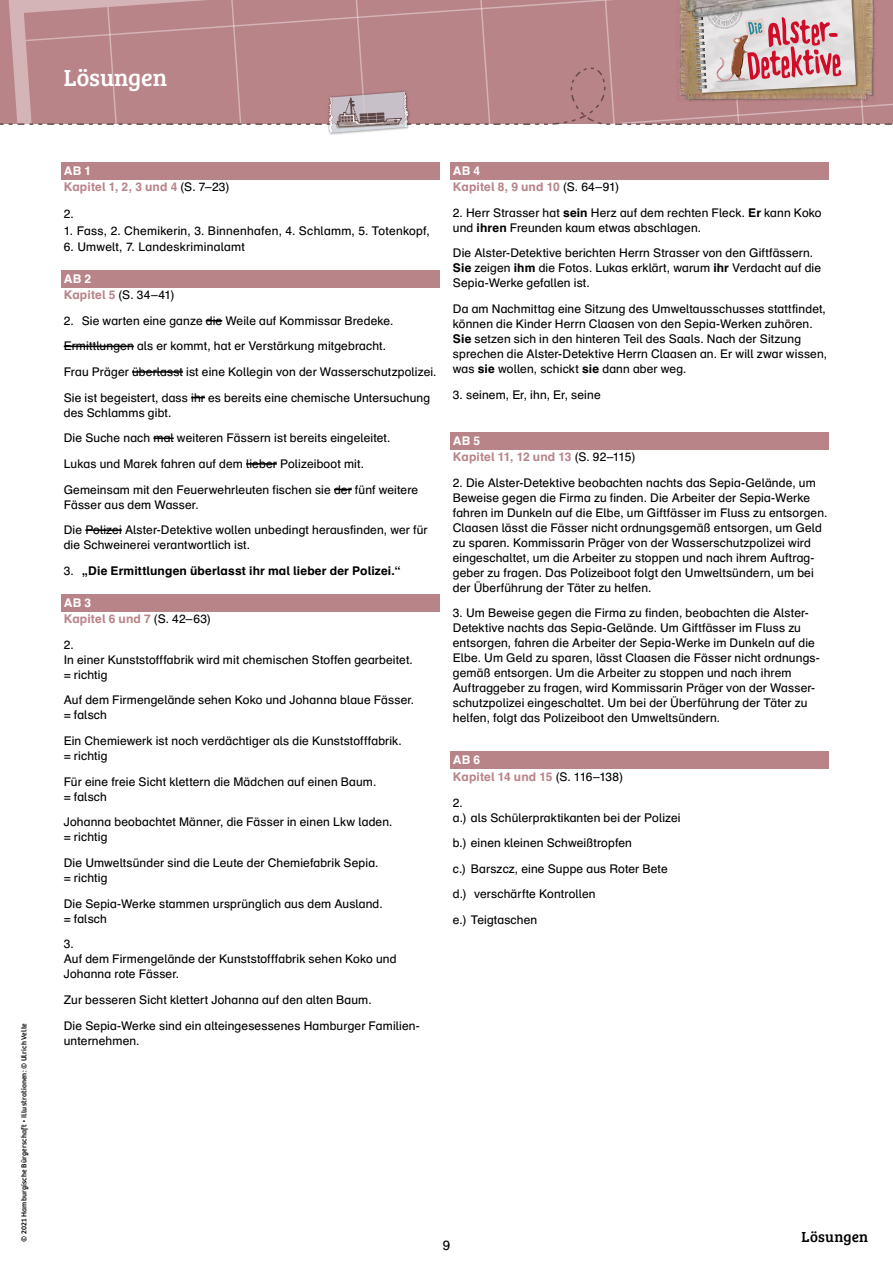
<style>
.page{position:relative;width:893px;height:1263px;background:#fff}
.page>*{position:absolute;margin:0;border:0;box-sizing:border-box;transform-origin:0 0}
.t1{font:24px "Bree Serif";letter-spacing:-.005em;color:#fff}
.t2{font:15px "Bree Serif";letter-spacing:.015em;color:#000}
.t3{font:13.5px "Schulbuch Nord";color:#000}
.t4{font:12px/15px "Schulbuch Nord";letter-spacing:.01em;color:#000}
.t5{font:700 12px/16.5px "Schulbuch Nord";letter-spacing:.01em;color:#b98488}
.t6{font:700 12px "Schulbuch Nord";letter-spacing:.015em;color:#000}
.t7{font:7.5px "Bree";letter-spacing:.02em;color:#000}
.s1{color:#fff}
.s2{font-weight:400;color:#000}
.s3{font-weight:700;color:#fff}
.s4{font-weight:700;color:#b98488}
.s5{font-weight:400}
.s6{font-weight:700}
</style>
<div class="page">
<div style="left:62px;top:162px;width:378px;height:17px;background:#b98488"></div>
<div style="left:62px;top:270px;width:378px;height:17px;background:#b98488"></div>
<div style="left:62px;top:594px;width:378px;height:17px;background:#b98488"></div>
<div style="left:451px;top:162px;width:378px;height:17px;background:#b98488"></div>
<div style="left:451px;top:432px;width:378px;height:17px;background:#b98488"></div>
<div style="left:451px;top:752px;width:378px;height:17px;background:#b98488"></div>
<svg style="left:206px;top:320px;width:16px;height:1px"></svg>
<hr style="left:64px;top:346px;width:70px;height:1px;background:#000">
<hr style="left:132px;top:371px;width:51px;height:2px;background:#000">
<svg style="left:191px;top:397px;width:14px;height:1px"></svg>
<hr style="left:153px;top:437px;width:21px;height:2px;background:#000">
<hr style="left:246px;top:463px;width:31px;height:2px;background:#000">
<svg style="left:334px;top:489px;width:18px;height:1px"></svg>
<hr style="left:85px;top:529px;width:37px;height:2px;background:#000">
<img style="left:329px;top:133px;width:21px;height:2px">
<svg style="left:0;top:0;width:893px;height:133px"></svg>
<p class="t7" style="left:20px;top:1242px;width:220px;rotate:-90deg">© 2021 Hamburgische Bürgerschaft • Illustrationen: © Ulrich Velte</p>
<h1 class="t1" style="left:64px;top:61px;width:105px">Lösungen</h1>
<p class="t5" style="left:64px;top:162px;width:167px"><span class="s1">AB 1<br></span>Kapitel 1, 2, 3 und 4 <span class="s2">(S. 7–23)</span></p>
<p class="t4" style="left:64px;top:206px;width:12px">2.</p>
<p class="t4" style="left:64px;top:223px;width:368px">1. Fass, 2. Chemikerin, 3. Binnenhafen, 4. Schlamm, 5. Totenkopf,</p>
<p class="t4" style="left:64px;top:239px;width:183px">6. Umwelt, 7. Landeskriminalamt</p>
<p class="t4" style="left:64px;top:270px;width:112px;line-height:16.5px"><span class="s3">AB 2<br></span><span class="s4">Kapitel 5</span> (S. 34–41)</p>
<p class="t4" style="left:64px;top:307px;width:374px;line-height:25.7px">2. Sie warten eine ganze die Weile auf Kommissar Bredeke.<br>Ermittlungen als er kommt, hat er Verstärkung mitgebracht.<br>Frau Präger überlasst ist eine Kollegin von der Wasserschutzpolizei.<br>Sie ist begeistert, dass ihr es bereits eine chemische Untersuchung</p>
<p class="t4" style="left:64px;top:399px;width:356px;line-height:25.7px">des Schlamms gibt.<br>Die Suche nach mal weiteren Fässern ist bereits eingeleitet.<br>Lukas und Marek fahren auf dem lieber Polizeiboot mit.<br>Gemeinsam mit den Feuerwehrleuten fischen sie der fünf weitere</p>
<p class="t4" style="left:64px;top:491px;width:365px;line-height:25.7px">Fässer aus dem Wasser.<br>Die Polizei Alster-Detektive wollen unbedingt herausfinden, wer für</p>
<p class="t4" style="left:64px;top:537px;width:188px">die Schweinerei verantwortlich ist.</p>
<p class="t6" style="left:64px;top:563px;width:338px"><span class="s5">3.</span> „Die Ermittlungen überlasst ihr mal lieber der Polizei.“</p>
<p class="t5" style="left:64px;top:594px;width:149px"><span class="s1">AB 3<br></span>Kapitel 6 und 7 <span class="s2">(S. 42–63)</span></p>
<p class="t4" style="left:64px;top:637px;width:351px">2.<br>In einer Kunststofffabrik wird mit chemischen Stoffen gearbeitet. = richtig</p>
<p class="t4" style="left:64px;top:692px;width:352px">Auf dem Firmengelände sehen Koko und Johanna blaue Fässer. = falsch</p>
<p class="t4" style="left:64px;top:733px;width:340px">Ein Chemiewerk ist noch verdächtiger als die Kunststofffabrik. = richtig</p>
<p class="t4" style="left:64px;top:774px;width:314px">Für eine freie Sicht klettern die Mädchen auf einen Baum. = falsch</p>
<p class="t4" style="left:64px;top:814px;width:330px">Johanna beobachtet Männer, die Fässer in einen Lkw laden. = richtig</p>
<p class="t4" style="left:64px;top:855px;width:316px">Die Umweltsünder sind die Leute der Chemiefabrik Sepia. = richtig</p>
<p class="t4" style="left:64px;top:895px;width:320px">Die Sepia-Werke stammen ursprünglich aus dem Ausland. = falsch</p>
<p class="t4" style="left:64px;top:936px;width:334px">3.<br>Auf dem Firmengelände der Kunststofffabrik sehen Koko und<br>Johanna rote Fässer.</p>
<p class="t4" style="left:64px;top:986px;width:358px;line-height:25.7px">Zur besseren Sicht klettert Johanna auf den alten Baum.<br>Die Sepia-Werke sind ein alteingesessenes Hamburger Familien-</p>
<p class="t4" style="left:64px;top:1032px;width:77px">unternehmen.</p>
<p class="t5" style="left:453px;top:162px;width:168px"><span class="s1">AB 4<br></span>Kapitel 8, 9 und 10 <span class="s2">(S. 64–91)</span></p>
<p class="t4" style="left:453px;top:205px;width:370px">2. Herr Strasser hat <span class="s6">sein</span> Herz auf dem rechten Fleck. <span class="s6">Er</span> kann Koko und <span class="s6">ihren</span> Freunden kaum etwas abschlagen.</p>
<p class="t4" style="left:453px;top:245px;width:370px">Die Alster-Detektive berichten Herrn Strasser von den Giftfässern.<br><span class="s6">Sie</span> zeigen <span class="s6">ihm</span> die Fotos. Lukas erklärt, warum <span class="s6">ihr</span> Verdacht auf die<br>Sepia-Werke gefallen ist.</p>
<p class="t4" style="left:453px;top:301px;width:376px">Da am Nachmittag eine Sitzung des Umweltausschusses stattfindet, können die Kinder Herrn Claasen von den Sepia-Werken zuhören.<br><span class="s6">Sie</span> setzen sich in den hinteren Teil des Saals. Nach der Sitzung sprechen die Alster-Detektive Herrn Claasen an. Er will zwar wissen, was <span class="s6">sie</span> wollen, schickt <span class="s6">sie</span> dann aber weg.</p>
<p class="t4" style="left:453px;top:387px;width:149px">3. seinem, Er, ihn, Er, seine</p>
<p class="t5" style="left:453px;top:432px;width:184px"><span class="s1">AB 5<br></span>Kapitel 11, 12 und 13 <span class="s2">(S. 92–115)</span></p>
<p class="t4" style="left:453px;top:475px;width:376px">2. Die Alster-Detektive beobachten nachts das Sepia-Gelände, um Beweise gegen die Firma zu finden. Die Arbeiter der Sepia-Werke fahren im Dunkeln auf die Elbe, um Giftfässer im Fluss zu entsorgen.<br>Claasen lässt die Fässer nicht ordnungsgemäß entsorgen, um Geld zu sparen. Kommissarin Präger von der Wasserschutzpolizei wird eingeschaltet, um die Arbeiter zu stoppen und nach ihrem Auftrag&shy;geber zu fragen. Das Polizeiboot folgt den Umweltsündern, um bei der Überführung der Täter zu helfen.</p>
<p class="t4" style="left:453px;top:605px;width:369px">3. Um Beweise gegen die Firma zu finden, beobachten die Alster-Detektive nachts das Sepia-Gelände. Um Giftfässer im Fluss zu entsorgen, fahren die Arbeiter der Sepia-Werke im Dunkeln auf die Elbe. Um Geld zu sparen, lässt Claasen die Fässer nicht ordnungs&shy;gemäß entsorgen. Um die Arbeiter zu stoppen und nach ihrem Auftraggeber zu fragen, wird Kommissarin Präger von der Wasser&shy;schutzpolizei eingeschaltet. Um bei der Überführung der Täter zu helfen, folgt das Polizeiboot den Umweltsündern.</p>
<p class="t5" style="left:453px;top:752px;width:172px"><span class="s1">AB 6<br></span>Kapitel 14 und 15 <span class="s2">(S. 116–138)</span></p>
<p class="t4" style="left:453px;top:794px;width:229px">2.<br>a.) als Schülerpraktikanten bei der Polizei</p>
<p class="t4" style="left:453px;top:830px;width:216px;line-height:25.7px">b.) einen kleinen Schweißtropfen<br>c.) Barszcz, eine Suppe aus Roter Bete d.) verschärfte Kontrollen<br>e.) Teigtaschen</p>
<p class="t3" style="left:443px;top:1236px;width:9px">9</p>
<p class="t2" style="left:802px;top:1225px;width:68px">Lösungen</p>
</div>
